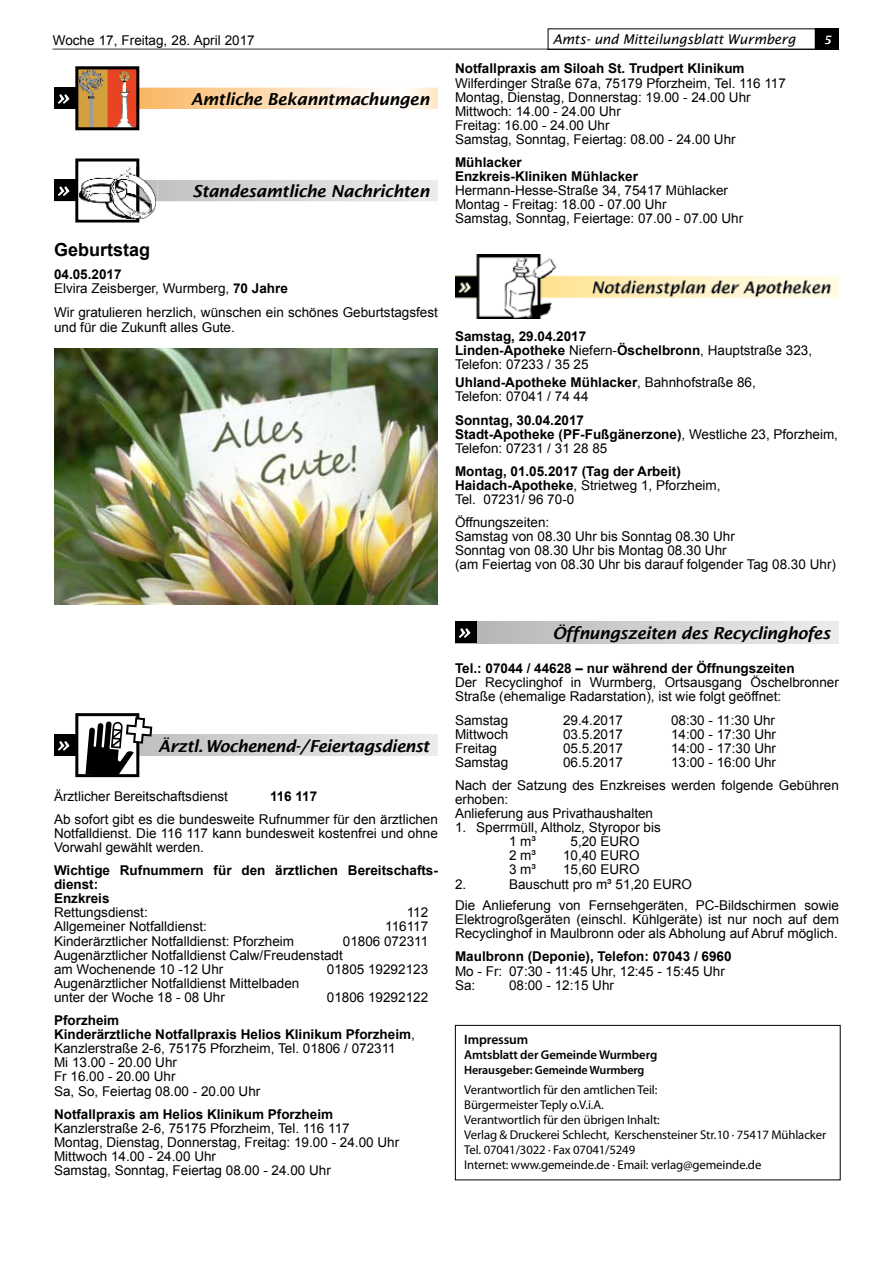
<style>
.page{position:relative;width:893px;height:1263px;background:#fff}
.page>*{position:absolute;margin:0;border:0;box-sizing:border-box;transform-origin:0 0}
.t1{font:700 18px "Arial";color:#000}
.t2{font:italic 600 16.5px "Lucida Sans";letter-spacing:-.03em;color:#000}
.t3{font:13.5px/14.1px "Arial";color:#000}
.t4{font:700 13.5px/14.1px "Arial";color:#000}
.t5{font:italic 13.5px "Lucida Sans";letter-spacing:-.01em;color:#000}
.t6{font:600 13.5px "Myriad Pro";letter-spacing:-.01em;color:#000}
.t7{font:12.75px/15px "Myriad Pro";letter-spacing:-.01em;color:#000}
.t8{font:600 12.75px "Myriad Pro";letter-spacing:-.01em;color:#000}
.t9{font:600 12px "Myriad Pro";letter-spacing:-.01em;color:#000}
.t10{font:italic 600 11.55px "Lucida Sans";color:#fff}
.s1{font-weight:700}
.s2{font-weight:400}
</style>
<div class="page">
<hr style="left:52px;top:48px;width:787px;height:2px;background:#878787">
<div style="left:816px;top:28px;width:23px;height:22px;background:#000"></div>
<div style="left:548px;top:28px;width:268px;height:22px;border:1px solid #000"></div>
<img style="left:79px;top:70px;width:56px;height:56px">
<div style="left:75px;top:66px;width:64px;height:64px;border:3px solid #000"></div>
<svg style="left:54px;top:88px;width:384px;height:21px;background:#e5c09a"></svg>
<svg style="left:54px;top:158px;width:384px;height:64px"></svg>
<img style="left:121px;top:176px;width:34px;height:42px">
<img style="left:54px;top:348px;width:384px;height:256px">
<svg style="left:154px;top:734px;width:284px;height:22px;background:#d7d7d7"></svg>
<div style="left:75px;top:713px;width:64px;height:64px;border:3px solid #000"></div>
<svg style="left:85px;top:713px;width:69px;height:64px"></svg>
<div style="left:54px;top:734px;width:21px;height:22px;background:#000"></div>
<svg style="left:58px;top:741px;width:12px;height:10px"></svg>
<img style="left:455px;top:254px;width:384px;height:64px">
<div style="left:455px;top:622px;width:384px;height:21px;background:linear-gradient(to right,#b3b3b2,#ececec)"></div>
<div style="left:455px;top:622px;width:21px;height:21px;background:#000"></div>
<svg style="left:459px;top:628px;width:12px;height:10px"></svg>
<div style="left:455px;top:1025px;width:386px;height:155px;border:1px solid #000"></div>
<p class="t3" style="left:53px;top:33px;width:203px">Woche 17, Freitag, 28. April 2017</p>
<p class="t5" style="left:553px;top:31px;width:245px">Amts- und Mitteilungsblatt Wurmberg</p>
<p class="t10" style="left:823px;top:33px;width:9px">5</p>
<p class="t2" style="left:191px;top:89px;width:240px">Amtliche Bekanntmachungen</p>
<p class="t2" style="left:192px;top:182px;width:239px">Standesamtliche Nachrichten</p>
<h1 class="t1" style="left:54px;top:237px;width:98px">Geburtstag</h1>
<p class="t3" style="left:54px;top:267px;width:235px"><span class="s1">04.05.2017<br></span>Elvira Zeisberger, Wurmberg, <span class="s1">70 Jahre</span></p>
<p class="t3" style="left:54px;top:306px;width:385px">Wir gratulieren herzlich, wünschen ein schönes Geburtstagsfest und für die Zukunft alles Gute.</p>
<p class="t4" style="left:455px;top:62px;width:291px">Notfallpraxis am Siloah St. Trudpert Klinikum</p>
<p class="t3" style="left:455px;top:76px;width:332px">Wilferdinger Straße 67a, 75179 Pforzheim, Tel. 116 117<br>Montag, Dienstag, Donnerstag: 19.00 - 24.00 Uhr Mittwoch: 14.00 - 24.00 Uhr<br>Freitag: 16.00 - 24.00 Uhr<br>Samstag, Sonntag, Feiertag: 08.00 - 24.00 Uhr</p>
<p class="t4" style="left:455px;top:156px;width:185px">Mühlacker<br>Enzkreis-Kliniken Mühlacker</p>
<p class="t3" style="left:455px;top:184px;width:290px">Hermann-Hesse-Straße 34, 75417 Mühlacker<br>Montag - Freitag: 18.00 - 07.00 Uhr<br>Samstag, Sonntag, Feiertage: 07.00 - 07.00 Uhr</p>
<p class="t4" style="left:455px;top:329px;width:359px">Samstag, 29.04.2017<br>Linden-Apotheke <span class="s2">Niefern-</span>Öschelbronn<span class="s2">, Hauptstraße 323,<br>Telefon: 07233 / 35 25</span></p>
<p class="t3" style="left:455px;top:376px;width:302px"><span class="s1">Uhland-Apotheke Mühlacker</span>, Bahnhofstraße 86,<br>Telefon: 07041 / 74 44</p>
<p class="t4" style="left:455px;top:413px;width:385px">Sonntag, 30.04.2017<br>Stadt-Apotheke (PF-Fußgänerzone)<span class="s2">, Westliche 23, Pforzheim,<br>Telefon: 07231 / 31 28 85</span></p>
<p class="t4" style="left:455px;top:464px;width:267px">Montag, 01.05.2017 (Tag der Arbeit)<br>Haidach-Apotheke<span class="s2">, Strietweg 1, Pforzheim,<br>Tel. 07231/ 96 70-0</span></p>
<p class="t3" style="left:455px;top:515px;width:382px">Öffnungszeiten:<br>Samstag von 08.30 Uhr bis Sonntag 08.30 Uhr<br>Sonntag von 08.30 Uhr bis Montag 08.30 Uhr<br>(am Feiertag von 08.30 Uhr bis darauf folgender Tag 08.30 Uhr)</p>
<p class="t2" style="left:158px;top:736px;width:273px">Ärztl. Wochenend-/Feiertagsdienst</p>
<p class="t3" style="left:54px;top:789px;width:176px">Ärztlicher Bereitschaftsdienst</p>
<p class="t4" style="left:270px;top:789px;width:49px">116 117</p>
<p class="t3" style="left:54px;top:812px;width:385px;text-align:justify">Ab sofort gibt es die bundesweite Rufnummer für den ärztlichen Notfalldienst. Die 116 117 kann bundesweit kostenfrei und ohne Vorwahl gewählt werden.</p>
<p class="t4" style="left:54px;top:864px;width:385px">Wichtige Rufnummern für den ärztlichen Bereitschafts&shy;dienst:<br>Enzkreis</p>
<p class="t3" style="left:54px;top:906px;width:95px">Rettungsdienst:</p>
<p class="t3" style="left:407px;top:906px;width:23px">112</p>
<p class="t3" style="left:54px;top:920px;width:155px">Allgemeiner Notfalldienst:</p>
<p class="t3" style="left:385px;top:920px;width:45px">116117</p>
<p class="t3" style="left:54px;top:934px;width:242px">Kinderärztlicher Notfalldienst: Pforzheim</p>
<p class="t3" style="left:54px;top:934px;width:376px;text-indent:289px">01806 072311<br>Augenärztlicher Notfalldienst Calw/Freudenstadt<br>am Wochenende 10 -12 Uhr</p>
<p class="t3" style="left:327px;top:962px;width:103px">01805 19292123</p>
<p class="t3" style="left:54px;top:976px;width:247px">Augenärztlicher Notfalldienst Mittelbaden unter der Woche 18 - 08 Uhr</p>
<p class="t3" style="left:327px;top:990px;width:103px">01806 19292122</p>
<p class="t3" style="left:54px;top:1013px;width:362px"><span class="s1">Pforzheim<br>Kinderärztliche Notfallpraxis Helios Klinikum Pforzheim</span>, Kanzlerstraße 2-6, 75175 Pforzheim, Tel. 01806 / 072311<br>Mi 13.00 - 20.00 Uhr<br>Fr 16.00 - 20.00 Uhr<br>Sa, So, Feiertag 08.00 - 20.00 Uhr</p>
<p class="t4" style="left:54px;top:1107px;width:281px">Notfallpraxis am Helios Klinikum Pforzheim</p>
<p class="t3" style="left:54px;top:1121px;width:347px">Kanzlerstraße 2-6, 75175 Pforzheim, Tel. 116 117<br>Montag, Dienstag, Donnerstag, Freitag: 19.00 - 24.00 Uhr Mittwoch 14.00 - 24.00 Uhr<br>Samstag, Sonntag, Feiertag 08.00 - 24.00 Uhr</p>
<p class="t2" style="left:553px;top:623px;width:279px">Öffnungszeiten des Recyclinghofes</p>
<p class="t4" style="left:455px;top:662px;width:341px">Tel.: 07044 / 44628 – nur während der Öffnungszeiten</p>
<p class="t3" style="left:455px;top:676px;width:385px">Der Recyclinghof in Wurmberg, Ortsausgang Öschelbronner<br>Straße (ehemalige Radarstation), ist wie folgt geöffnet:</p>
<p class="t3" style="left:455px;top:713px;width:55px">Samstag</p>
<p class="t3" style="left:563px;top:713px;width:62px">29.4.2017</p>
<p class="t3" style="left:671px;top:713px;width:106px">08:30 - 11:30 Uhr</p>
<p class="t3" style="left:455px;top:727px;width:55px">Mittwoch</p>
<p class="t3" style="left:563px;top:727px;width:62px">03.5.2017</p>
<p class="t3" style="left:671px;top:727px;width:107px">14:00 - 17:30 Uhr</p>
<p class="t3" style="left:455px;top:741px;width:44px">Freitag</p>
<p class="t3" style="left:563px;top:741px;width:62px">05.5.2017</p>
<p class="t3" style="left:671px;top:741px;width:107px">14:00 - 17:30 Uhr</p>
<p class="t3" style="left:455px;top:755px;width:55px">Samstag</p>
<p class="t3" style="left:563px;top:755px;width:62px">06.5.2017</p>
<p class="t3" style="left:455px;top:751px;width:385px;line-height:23.1px;text-indent:216px">13:00 - 16:00 Uhr<br>Nach der Satzung des Enzkreises werden folgende Gebühren</p>
<p class="t3" style="left:455px;top:792px;width:200px">erhoben:<br>Anlieferung aus Privathaushalten</p>
<p class="t3" style="left:509px;top:820px;width:153px;text-indent:-54px">1. Sperrmüll, Altholz, Styropor bis<br>1 m³</p>
<p class="t3" style="left:570px;top:835px;width:71px">5,20 EURO</p>
<p class="t3" style="left:509px;top:849px;width:28px">2 m³</p>
<p class="t3" style="left:563px;top:849px;width:78px">10,40 EURO</p>
<p class="t3" style="left:509px;top:863px;width:28px">3 m³</p>
<p class="t3" style="left:563px;top:863px;width:78px">15,60 EURO</p>
<p class="t3" style="left:455px;top:873px;width:385px;line-height:21.6px;text-indent:54px">Bauschutt pro m³ 51,20 EURO<br>Die Anlieferung von Fernsehgeräten, PC-Bildschirmen sowie</p>
<p class="t3" style="left:455px;top:913px;width:385px">Elektrogroßgeräten (einschl. Kühlgeräte) ist nur noch auf dem<br>Recyclinghof in Maulbronn oder als Abholung auf Abruf möglich.</p>
<p class="t4" style="left:455px;top:950px;width:278px">Maulbronn (Deponie), Telefon: 07043 / 6960</p>
<p class="t3" style="left:455px;top:964px;width:271px">Mo - Fr: 07:30 - 11:45 Uhr, 12:45 - 15:45 Uhr<br>Sa:</p>
<p class="t3" style="left:455px;top:877px;width:13px">2.</p>
<p class="t3" style="left:509px;top:978px;width:107px">08:00 - 12:15 Uhr</p>
<p class="t6" style="left:464px;top:1031px;width:65px">Impressum</p>
<p class="t8" style="left:464px;top:1047px;width:195px">Amtsblatt der Gemeinde Wurmberg</p>
<p class="t9" style="left:464px;top:1063px;width:182px">Herausgeber: Gemeinde Wurmberg</p>
<p class="t7" style="left:464px;top:1082px;width:363px">Verantwortlich für den amtlichen Teil:<br>Bürgermeister Teply o.V.i.A.<br>Verantwortlich für den übrigen Inhalt:<br>Verlag &amp; Druckerei Schlecht, Kerschensteiner Str. 10 · 75417 Mühlacker Tel. 07041/3022 · Fax 07041/5249<br>Internet: www.gemeinde.de · Email: verlag@gemeinde.de</p>
</div>
